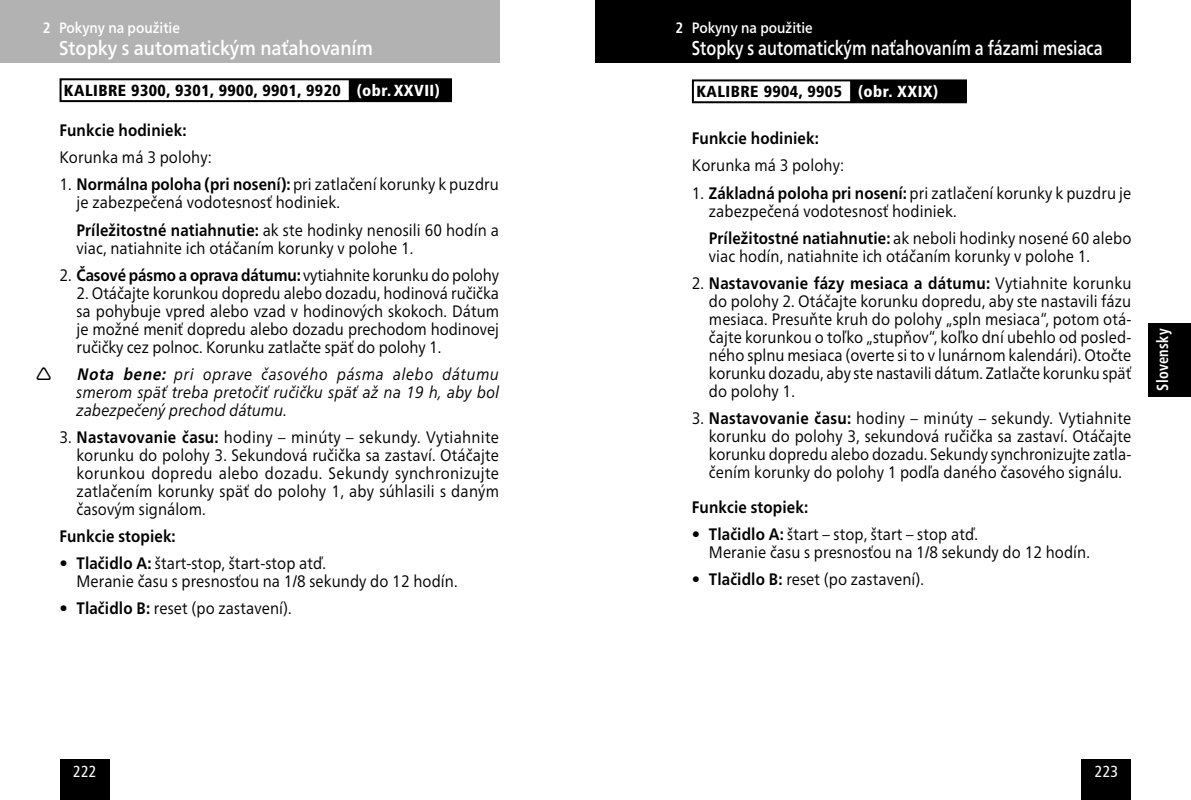
<style>
.page{position:relative;width:1191px;height:800px;background:#fff}
.page>*{position:absolute;margin:0;border:0;box-sizing:border-box;transform-origin:0 0}
.t1{font:500 20px "Frutiger Neue LTCYR";color:#fff;scale:.8 1}
.t2{font:500 20px "Frutiger Neue LTCYR";color:#fff;scale:.9 1}
.t3{font:16.6px/18px "Frutiger Neue LTCYR";letter-spacing:.005em;color:#000;scale:.9 1}
.t4{font:italic 16.6px/18px "Frutiger Neue LTCYR";letter-spacing:.005em;color:#000;text-align:justify;scale:.9 1}
.t5{font:700 16.6px "Frutiger Neue LTCYR";letter-spacing:.005em;color:#000;scale:.9 1}
.t6{font:900 condensed 16px "Frutiger LT Std";letter-spacing:.03em;color:#000}
.t7{font:700 condensed 16px "Frutiger LT Std";letter-spacing:.015em;color:#fff;scale:.9 1}
.t8{font:condensed 16px "Frutiger LT Std";letter-spacing:.01em;color:#fff}
.t9{font:500 15px "Frutiger Neue LTCYR";color:#fff;scale:.9 1}
.s1{font-family:"Frutiger LT Std";font-weight:700;font-stretch:condensed}
.s2{color:#fff}
.s3{font-weight:700}
.s4{font-family:"Frutiger LT Std";font-stretch:condensed}
</style>
<div class="page">
<div style="left:1081px;top:759px;width:50px;height:40px;background:#000"></div>
<div style="left:60px;top:759px;width:50px;height:40px;background:#000"></div>
<div style="left:1148px;top:322px;width:43px;height:74px;background:#000"></div>
<div style="left:350px;top:80px;width:101px;height:21px;background:#000"></div>
<div style="left:349px;top:79px;width:103px;height:23px;border:2px solid #000"></div>
<div style="left:0;top:0;width:499px;height:62px;background:#b3b2b2"></div>
<div style="left:60px;top:78px;width:392px;height:24px;border:2px solid #000"></div>
<div style="left:595px;top:0;width:536px;height:62px;background:#000"></div>
<div style="left:851px;top:81px;width:115px;height:21px;background:#000"></div>
<div style="left:850px;top:80px;width:117px;height:23px;border:2px solid #000"></div>
<div style="left:692px;top:79px;width:275px;height:24px;border:2px solid #000"></div>
<p class="t9" style="left:43px;top:19px;width:154px"><span class="s1">2</span> Pokyny na použitie</p>
<p class="t9" style="left:675px;top:19px;width:154px"><span class="s1">2</span> Pokyny na použitie</p>
<p class="t2" style="left:59px;top:37px;width:350px">Stopky s automatickým naťahovaním</p>
<p class="t1" style="left:692px;top:37px;width:515px">Stopky s automatickým naťahovaním a fázami mesiaca</p>
<p class="t6" style="left:64px;top:81px;width:377px">KALIBRE 9300, 9301, 9900, 9901, 9920 <span class="s2">(obr.XXVII)</span></p>
<p class="t6" style="left:696px;top:82px;width:243px">KALIBRE 9904, 9905 <span class="s2">(obr. XXIX)</span></p>
<p class="t5" style="left:60px;top:121px;width:143px">Funkcie hodiniek:</p>
<p class="t3" style="left:60px;top:148px;width:171px">Korunka má 3 polohy:</p>
<p class="t3" style="left:77px;top:175px;width:471px;text-indent:-17px">1. <span class="s3">Normálna poloha (pri nosení):</span> pri zatlačení korunky k puzdru je zabezpečená vodotesnosť hodiniek.</p>
<p class="t3" style="left:77px;top:220px;width:471px"><span class="s3">Príležitostné natiahnutie:</span> ak ste hodinky nenosili 60 hodín a viac, natiahnite ich otáčaním korunky v polohe 1.</p>
<p class="t3" style="left:60px;top:265px;width:490px">2. <span class="s3">Časové pásmo a oprava dátumu:</span> vytiahnite korunku do polohy</p>
<p class="t3" style="left:77px;top:283px;width:471px;text-align:justify">2. Otáčajte korunkou dopredu alebo dozadu, hodinová ručička sa pohybuje vpred alebo vzad v hodinových skokoch. Dátum je možné meniť dopredu alebo dozadu prechodom hodinovej ručičky cez polnoc. Korunku zatlačte späť do polohy 1.</p>
<p class="t4" style="left:77px;top:365px;width:471px"><span class="s3">Nota bene:</span> pri oprave časového pásma alebo dátumu smerom späť treba pretočiť ručičku späť až na 19 h, aby bol zabezpečený prechod dátumu.</p>
<p class="t3" style="left:77px;top:428px;width:471px;text-align:justify;text-indent:-17px">3. <span class="s3">Nastavovanie času:</span> hodiny – minúty – sekundy. Vytiahnite korunku do polohy 3. Sekundová ručička sa zastaví. Otáčajte korunkou dopredu alebo dozadu. Sekundy synchronizujte zatlačením korunky späť do polohy 1, aby súhlasili s daným časovým signálom.</p>
<p class="t5" style="left:60px;top:526px;width:131px">Funkcie stopiek:</p>
<p class="t3" style="left:77px;top:554px;width:425px;text-indent:-17px"><span class="s4">•</span> <span class="s3">Tlačidlo A:</span> štart-stop, štart-stop atď.<br>Meranie času s presnosťou na 1<span class="s4">/</span>8 sekundy do 12 hodín.</p>
<p class="t3" style="left:60px;top:599px;width:259px"><span class="s4">•</span> <span class="s3">Tlačidlo B:</span> reset (po zastavení).</p>
<p class="t5" style="left:692px;top:129px;width:143px">Funkcie hodiniek:</p>
<p class="t3" style="left:692px;top:156px;width:171px">Korunka má 3 polohy:</p>
<p class="t3" style="left:709px;top:183px;width:471px;text-indent:-17px">1. <span class="s3">Základná poloha pri nosení:</span> pri zatlačení korunky k puzdru je zabezpečená vodotesnosť hodiniek.</p>
<p class="t3" style="left:709px;top:229px;width:471px"><span class="s3">Príležitostné natiahnutie:</span> ak neboli hodinky nosené 60 alebo viac hodín, natiahnite ich otáčaním korunky v polohe 1.</p>
<p class="t3" style="left:709px;top:274px;width:471px;text-align:justify;text-indent:-17px">2. <span class="s3">Nastavovanie fázy mesiaca a dátumu:</span> Vytiahnite korunku do polohy 2. Otáčajte korunku dopredu, aby ste nastavili fázu mesiaca. Presuňte kruh do polohy „spln mesiaca“, potom otá&shy;čajte korunkou o toľko „stupňov“, koľko dní ubehlo od posled&shy;ného splnu mesiaca (overte si to v lunárnom kalendári). Otočte korunku dozadu, aby ste nastavili dátum. Zatlačte korunku späť do polohy 1.</p>
<p class="t3" style="left:709px;top:409px;width:471px;text-align:justify;text-indent:-17px">3. <span class="s3">Nastavovanie času:</span> hodiny – minúty – sekundy. Vytiahnite korunku do polohy 3, sekundová ručička sa zastaví. Otáčajte korunku dopredu alebo dozadu. Sekundy synchronizujte zatla&shy;čením korunky do polohy 1 podľa daného časového signálu.</p>
<p class="t5" style="left:692px;top:497px;width:131px">Funkcie stopiek:</p>
<p class="t3" style="left:709px;top:525px;width:425px;text-indent:-17px"><span class="s4">•</span> <span class="s3">Tlačidlo A:</span> štart – stop, štart – stop atď.<br>Meranie času s presnosťou na 1<span class="s4">/</span>8 sekundy do 12 hodín.</p>
<p class="t3" style="left:692px;top:570px;width:259px"><span class="s4">•</span> <span class="s3">Tlačidlo B:</span> reset (po zastavení).</p>
<p class="t7" style="left:1153px;top:390px;width:70px;rotate:-90deg">Slovensky</p>
<p class="t8" style="left:73px;top:762px;width:25px">222</p>
<p class="t8" style="left:1094px;top:762px;width:25px">223</p>
</div>
